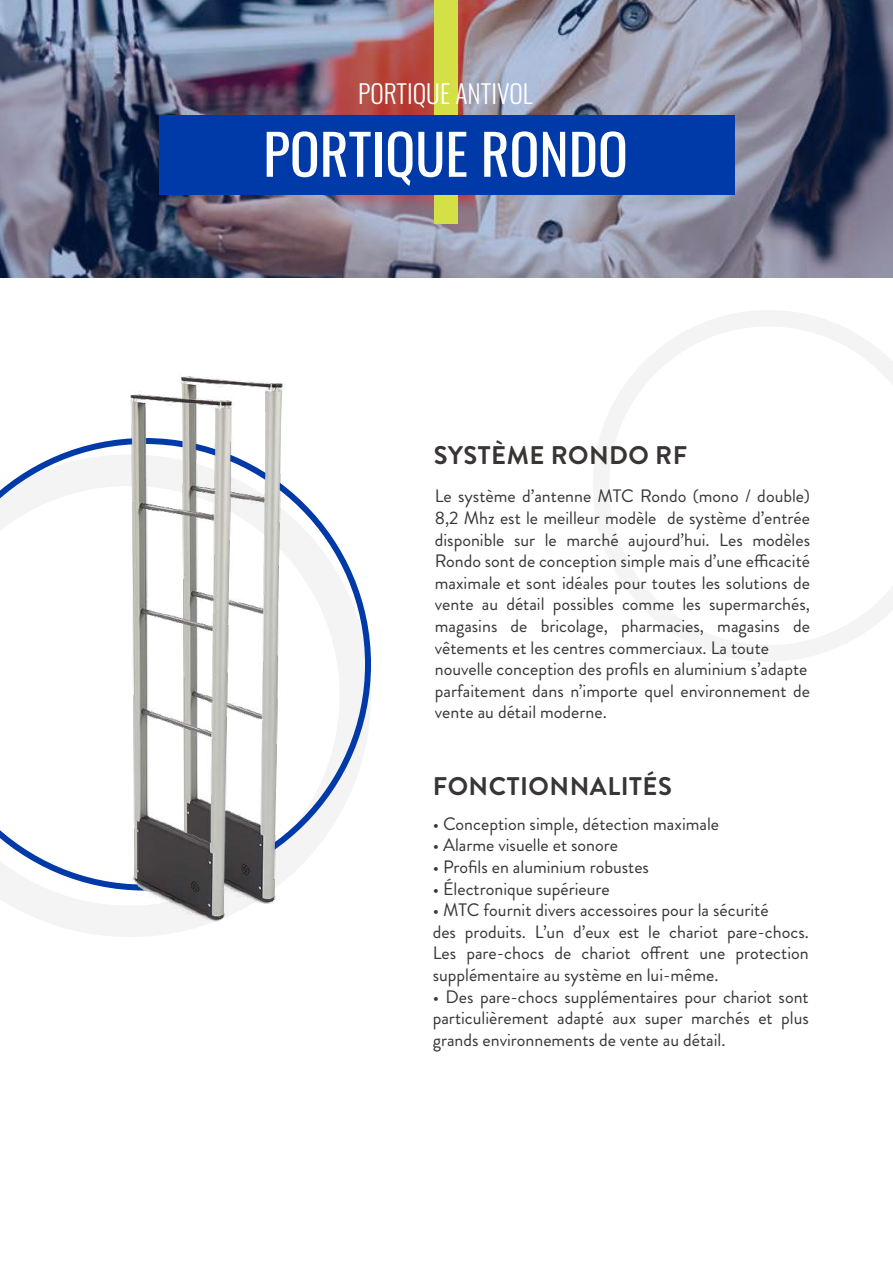
<style>
.page{position:relative;width:893px;height:1263px;background:#fff}
.page>*{position:absolute;margin:0;border:0;box-sizing:border-box;transform-origin:0 0}
.t1{font:55.5px "Oswald";color:#fff}
.t2{font:700 25.5px "Brandon Grotesque";letter-spacing:.02em;color:#383534}
.t3{font:300 25.5px "Oswald";color:#fff}
.t4{font:18px/21.6px "Brandon Grotesque";color:#383534}
</style>
<div class="page">
<img style="left:0;top:0;width:893px;height:278px">
<div style="left:434px;top:0;width:24px;height:223px;background:#d3e147"></div>
<svg style="left:0;top:475px;width:21px;height:415px"></svg>
<img style="left:21px;top:374px;width:350px;height:563px">
<div style="left:159px;top:115px;width:576px;height:80px;background:#0039a8"></div>
<svg style="left:593px;top:310px;width:300px;height:351px"></svg>
<h2 class="t3" style="left:358px;top:71px;width:176px">PORTIQUE ANTIVOL</h2>
<h1 class="t1" style="left:263px;top:105px;width:366px">PORTIQUE RONDO</h1>
<h2 class="t2" style="left:434px;top:437px;width:255px">SYSTÈME RONDO RF</h2>
<p class="t4" style="left:435px;top:486px;width:377px">Le système d’antenne MTC Rondo (mono / double)<br>8,2 Mhz est le meilleur modèle de système d’entrée disponible sur le marché aujourd’hui. Les modèles Rondo sont de conception simple mais d’une efficacité maximale et sont idéales pour toutes les solutions de vente au détail possibles comme les supermarchés, magasins de bricolage, pharmacies, magasins de vêtements et les centres commerciaux. La toute nouvelle conception des profils en aluminium s’adapte parfaitement dans n’importe quel environnement de vente au détail moderne.</p>
<h2 class="t2" style="left:433px;top:768px;width:241px">FONCTIONNALITÉS</h2>
<p class="t4" style="left:433px;top:813px;width:288px">• Conception simple, détection maximale</p>
<p class="t4" style="left:433px;top:835px;width:187px">• Alarme visuelle et sonore</p>
<p class="t4" style="left:433px;top:856px;width:218px">• Profils en aluminium robustes</p>
<p class="t4" style="left:433px;top:878px;width:178px">• Électronique supérieure</p>
<p class="t4" style="left:433px;top:899px;width:378px">• MTC fournit divers accessoires pour la sécurité<br>des produits. L’un d’eux est le chariot pare-chocs.<br>Les pare-chocs de chariot offrent une protection supplémentaire au système en lui-même.</p>
<p class="t4" style="left:433px;top:986px;width:378px;text-align:justify">• Des pare-chocs supplémentaires pour chariot sont particulièrement adapté aux super marchés et plus grands environnements de vente au détail.</p>
</div>
